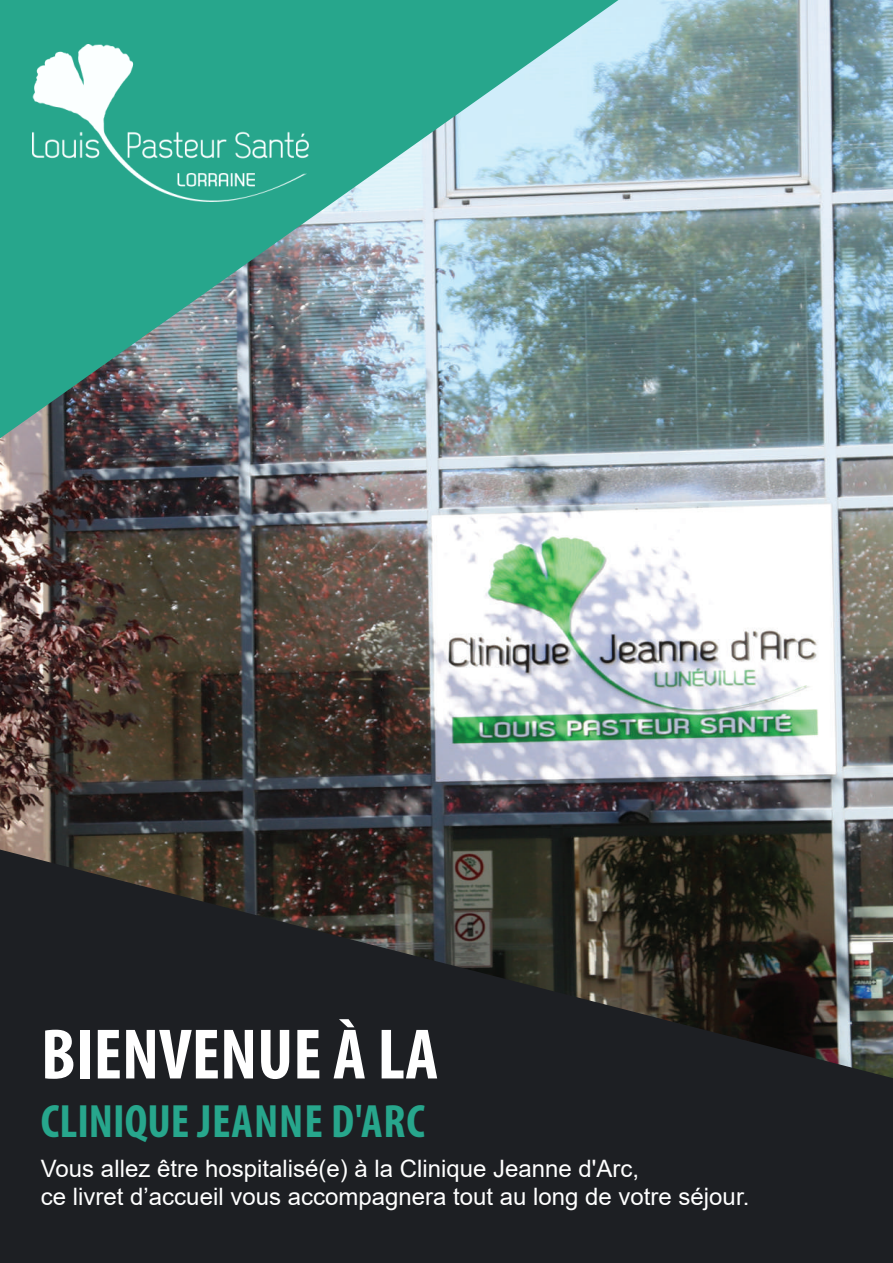
<style>
.page{position:relative;width:893px;height:1263px;background:#fff}
.page>*{position:absolute;margin:0;border:0;box-sizing:border-box;transform-origin:0 0}
.t1{font:700 condensed 72px "Myriad Pro";color:#fff}
.t2{font:700 condensed 46.95px "Myriad Pro";letter-spacing:.01em;color:#27a68c}
.t3{font:24px/28.8px "Arial";color:#fff}
</style>
<div class="page">
<img style="left:0;top:0;width:893px;height:849px">
<svg style="left:0;top:849px;width:893px;height:414px;background:#252526"></svg>
<img style="left:0;top:0;width:618px;height:438px">
<img style="left:32px;top:45px;width:277px;height:157px">
<h1 class="t1" style="left:41px;top:1009px;width:399px">BIENVENUE À LA</h1>
<h2 class="t2" style="left:41px;top:1091px;width:386px">CLINIQUE JEANNE D'ARC</h2>
<p class="t3" style="left:41px;top:1153px;width:710px">Vous allez être hospitalisé(e) à la Clinique Jeanne d'Arc,<br>ce livret d’accueil vous accompagnera tout au long de votre séjour.</p>
</div>
